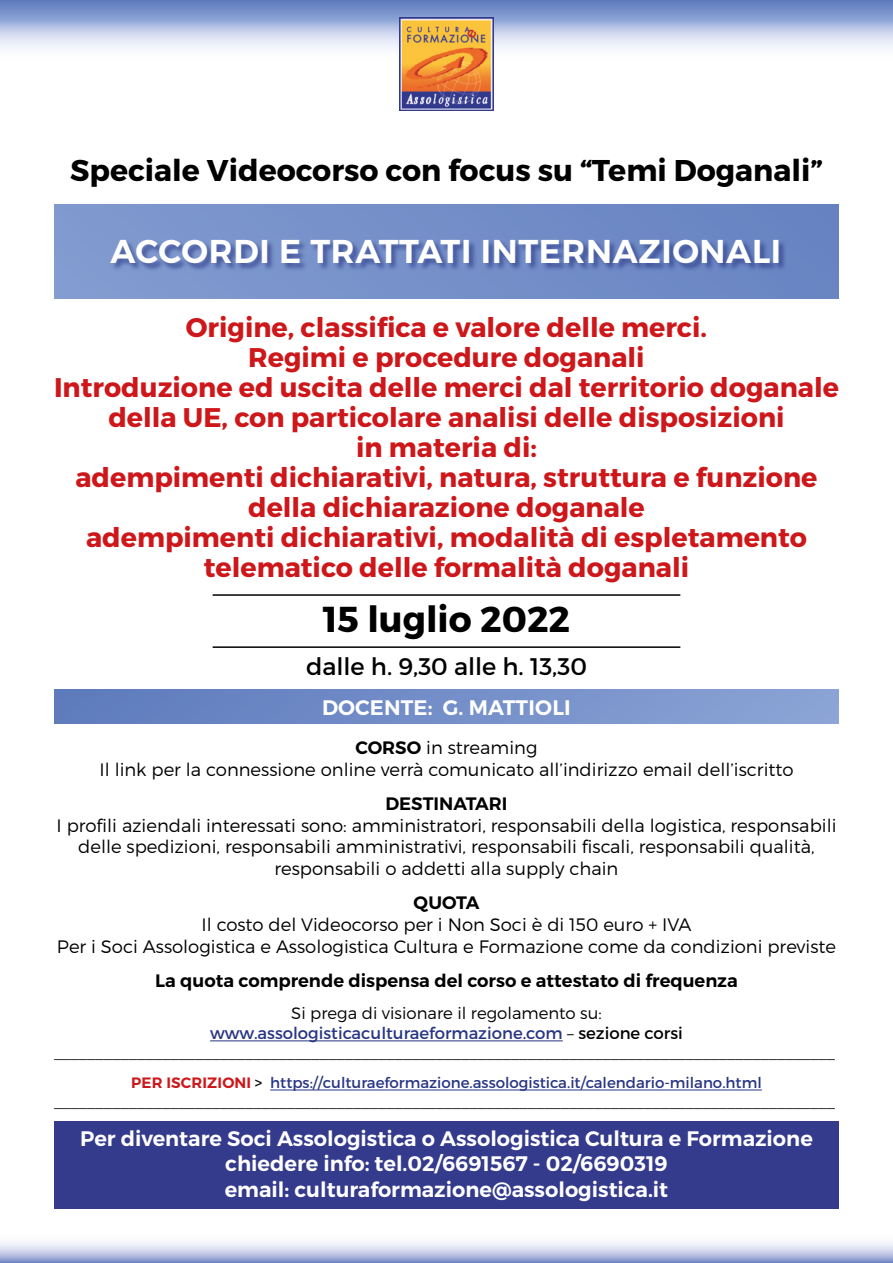
<style>
.page{position:relative;width:893px;height:1263px;background:#fff}
.page>*{position:absolute;margin:0;border:0;box-sizing:border-box;transform-origin:0 0}
.t1{font:700 36px "Montserrat";color:#000}
.t2{font:600 33px "Montserrat";letter-spacing:.02em;color:#fff}
.t3{font:700 30px "Montserrat";color:#000}
.t4{font:700 27px/30px "Montserrat";color:#cd171a;text-align:center}
.t5{font:24px "Montserrat";color:#000}
.t6{font:600 21px/25.2px "Montserrat";color:#fff}
.t7{font:300 18px/21.6px "Montserrat";color:#000;text-align:center}
.t8{font:600 18px "Montserrat";color:#000}
.t9{font:16.5px/19.8px "Montserrat";color:#283583;text-align:center}
.t10{font:300 15px "Montserrat";color:#000}
.t11{font:15px "Montserrat";color:#283583}
.s1{font-weight:600}
.s2{font-weight:300;color:#000}
.s3{color:#000}
.s4{font-weight:600;color:#cd171a}
</style>
<div class="page">
<svg style="left:0;top:0;width:893px;height:69px"></svg>
<div style="left:54px;top:690px;width:785px;height:34px;background:linear-gradient(to right,#5d7abc,#8ba4d6)"></div>
<div style="left:54px;top:1122px;width:785px;height:87px;background:#343a8c"></div>
<svg style="left:0;top:1242px;width:893px;height:21px;background:#c0c8e5"></svg>
<img style="left:400px;top:17px;width:93px;height:94px">
<hr style="left:213px;top:594px;width:467px;height:2px;background:#000">
<hr style="left:213px;top:646px;width:467px;height:2px;background:#000">
<hr style="left:210px;top:1040px;width:353px;height:1px;background:#283583">
<hr style="left:270px;top:1089px;width:492px;height:1px;background:#283583">
<div style="left:54px;top:205px;width:785px;height:93px;background:linear-gradient(to right,#829bd0,#6783c1)"></div>
<div style="left:110px;top:239px;width:677px;height:33px;background:#283583;opacity:.65"></div>
<p class="t3" style="left:70px;top:152px;width:754px">Speciale Videocorso con focus su “Temi Doganali”</p>
<p class="t2" style="left:110px;top:231px;width:672px">ACCORDI E TRATTATI INTERNAZIONALI</p>
<p class="t4" style="left:186px;top:313px;width:523px">Origine, classifica e valore delle merci.<br>Regimi e procedure doganali</p>
<p class="t4" style="left:54px;top:373px;width:786px">Introduzione ed uscita delle merci dal territorio doganale della UE, con particolare analisi delle disposizioni<br>in materia di:<br>adempimenti dichiarativi, natura, struttura e funzione della dichiarazione doganale</p>
<p class="t4" style="left:86px;top:523px;width:722px">adempimenti dichiarativi, modalità di espletamento telematico delle formalità doganali</p>
<p class="t1" style="left:323px;top:597px;width:249px">15 luglio 2022</p>
<p class="t5" style="left:306px;top:652px;width:282px">dalle h. 9,30 alle h. 13,30</p>
<p class="t6" style="left:322px;top:695px;width:250px">DOCENTE: G. MATTIOLI</p>
<p class="t7" style="left:99px;top:737px;width:695px"><span class="s1">CORSO</span> in streaming<br>Il link per la connessione online verrà comunicato all’indirizzo email dell’iscritto</p>
<p class="t7" style="left:57px;top:793px;width:781px"><span class="s1">DESTINATARI<br></span>I profili aziendali interessati sono: amministratori, responsabili della logistica, responsabili delle spedizioni, responsabili amministrativi, responsabili fiscali, responsabili qualità, responsabili o addetti alla supply chain</p>
<p class="t7" style="left:57px;top:892px;width:780px"><span class="s1">QUOTA<br></span>Il costo del Videocorso per i Non Soci è di 150 euro + IVA<br>Per i Soci Assologistica e Assologistica Cultura e Formazione come da condizioni previste</p>
<p class="t8" style="left:155px;top:969px;width:584px">La quota comprende dispensa del corso e attestato di frequenza</p>
<p class="t9" style="left:210px;top:1003px;width:474px"><span class="s2">Si prega di visionare il regolamento su: </span>www.assologisticaculturaeformazione.com <span class="s2">–</span> <span class="s3">sezione corsi</span></p>
<p class="t10" style="left:54px;top:1043px;width:783px">______________________________________________________________________________________________</p>
<p class="t11" style="left:131px;top:1074px;width:632px"><span class="s4">PER ISCRIZIONI</span> <span class="s3">&gt;</span> https://culturaeformazione.assologistica.it/calendario-milano.html</p>
<p class="t10" style="left:54px;top:1092px;width:783px">______________________________________________________________________________________________</p>
<p class="t6" style="left:80px;top:1126px;width:734px">Per diventare Soci Assologistica o Assologistica Cultura e Formazione</p>
<p class="t6" style="left:225px;top:1151px;width:445px">chiedere info: tel.02/6691567 - 02/6690319 email: culturaformazione@assologistica.it</p>
</div>
